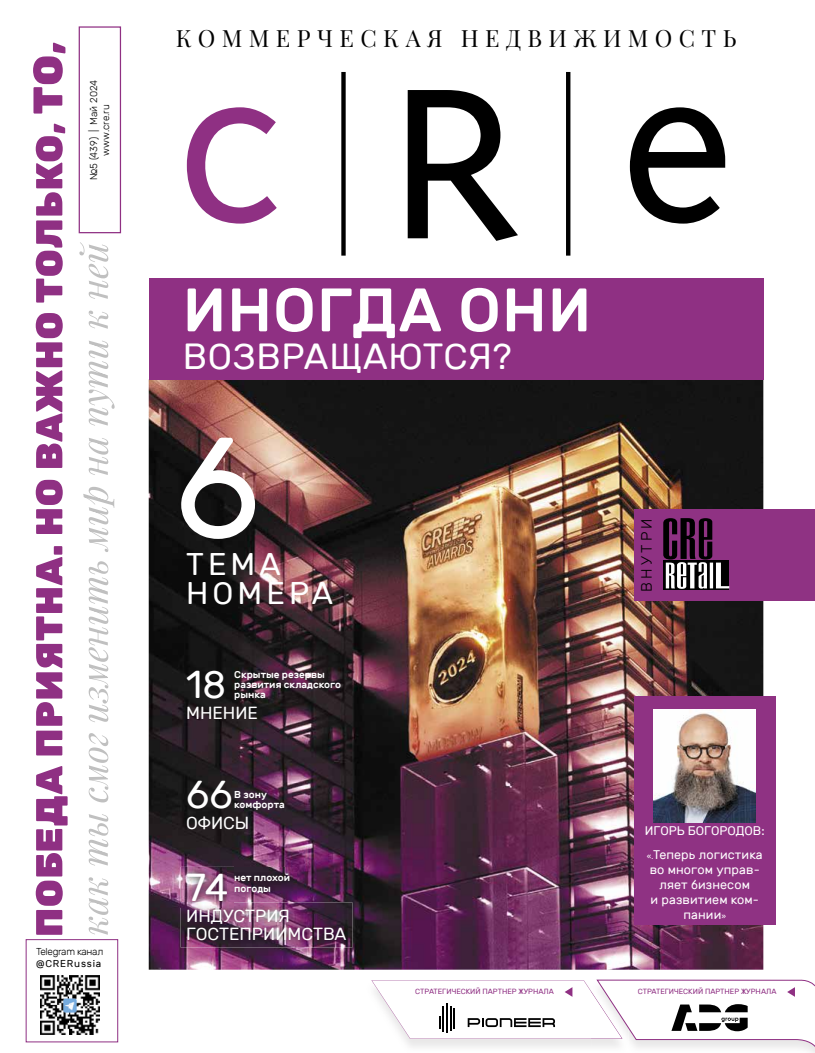
<style>
.page{position:relative;width:815px;height:1053px;background:#fff}
.page>*{position:absolute;margin:0;border:0;box-sizing:border-box;transform-origin:0 0}
.t1{font:142.5px "Rubik";color:#fff}
.t2{font:500 61.25px "Rubik";letter-spacing:.02em;color:#fff}
.t3{font:38.75px "Rubik";color:#fff}
.t4{font:36.25px "Rubik";letter-spacing:.02em;color:#fff}
.t5{font:31.25px/28.8px "Rubik";letter-spacing:.13em;color:#fff}
.t6{font:23.75px "Playfair Display";letter-spacing:.27em;color:#000}
.t7{font:17.5px/18.8px "Rubik";color:#fff}
.t8{font:300 15px "Rubik";letter-spacing:.21em;color:#000}
.t9{font:12.5px/15px "Rubik";letter-spacing:.01em;color:#fff}
.t10{font:500 10px/10px "Rubik";color:#fff}
.t11{font:300 10px/12px "Rubik";letter-spacing:-.01em;color:#000;text-align:center}
.t12{font:300 10px "Rubik";letter-spacing:-.03em;color:#000}
.t13{font:10px "Rubik";letter-spacing:.08em;color:#000}
.t14{font:7.5px "Rubik";color:#8f3083}
.s1{font-size:7.5px}
</style>
<div class="page">
<svg style="left:341px;top:72px;width:384px;height:183px"></svg>
<svg style="left:187px;top:107px;width:90px;height:116px"></svg>
<img style="left:149px;top:379px;width:614px;height:590px">
<div style="left:149px;top:278px;width:614px;height:101px;background:#8f3083"></div>
<svg style="left:33px;top:43px;width:35px;height:891px"></svg>
<img style="left:181px;top:866px;width:53px;height:36px">
<img style="left:228px;top:867px;width:68px;height:32px">
<img style="left:181px;top:902px;width:171px;height:45px">
<div style="left:79px;top:26px;width:42px;height:207px;border:1px solid #8f3083"></div>
<svg style="left:79px;top:242px;width:36px;height:692px"></svg>
<div style="left:634px;top:696px;width:142px;height:229px;background:#8f3283"></div>
<img style="left:654px;top:709px;width:101px;height:113px">
<div style="left:634px;top:509px;width:181px;height:92px;background:#8f3283"></div>
<svg style="left:663px;top:588px;width:66px;height:2px"></svg>
<svg style="left:663px;top:518px;width:66px;height:70px"></svg>
<svg style="left:372px;top:979px;width:443px;height:73px"></svg>
<div style="left:26px;top:939px;width:92px;height:102px;border:1px solid #8f3083"></div>
<img style="left:41px;top:975px;width:58px;height:59px">
<p class="t11" style="left:88px;top:180px;width:102px;rotate:-90deg">№5 (439) | Май 2024 www.cre.ru</p>
<p class="t12" style="left:36px;top:946px;width:69px">Telegram канал</p>
<p class="t13" style="left:36px;top:957px;width:67px">@CRERussia</p>
<h3 class="t6" style="left:176px;top:20px;width:562px">КОММЕРЧЕСКАЯ НЕДВИЖИМОСТЬ</h3>
<h2 class="t2" style="left:183px;top:275px;width:410px">ИНОГДА ОНИ</h2>
<h3 class="t4" style="left:183px;top:336px;width:330px">ВОЗВРАЩАЮТСЯ?</h3>
<h1 class="t1" style="left:175px;top:409px;width:87px">6</h1>
<h3 class="t5" style="left:186px;top:550px;width:148px">ТЕМА<br>НОМЕРА</h3>
<h3 class="t3" style="left:186px;top:663px;width:41px">18</h3>
<p class="t10" style="left:234px;top:669px;width:108px">Скрытые резервы развития складского рынка</p>
<h3 class="t7" style="left:186px;top:703px;width:73px">МНЕНИЕ</h3>
<h3 class="t3" style="left:186px;top:773px;width:48px">66</h3>
<p class="t10" style="left:234px;top:789px;width:52px">В зону комфорта</p>
<h3 class="t7" style="left:186px;top:813px;width:65px">ОФИСЫ</h3>
<p class="t10" style="left:234px;top:871px;width:57px;line-height:11.2px">нет плохой погоды</p>
<h3 class="t3" style="left:186px;top:865px;width:44px">74</h3>
<h3 class="t7" style="left:186px;top:906px;width:162px">ИНДУСТРИЯ<br>ГОСТЕПРИИМСТВА</h3>
<p class="t8" style="left:638px;top:591px;width:75px;rotate:-90deg">ВНУТРИ</p>
<p class="t9" style="left:645px;top:819px;width:121px;line-height:24px">ИГОРЬ БОГОРОДОВ: <span class="s1">«.</span>Теперь логистика</p>
<p class="t9" style="left:650px;top:862px;width:111px;text-align:center">во многом управ&shy;ляет бизнесом<br>и развитием ком&shy;пании<span class="s1">»</span></p>
<p class="t14" style="left:415px;top:987px;width:140px">СТРАТЕГИЧЕСКИЙ ПАРТНЕР ЖУРНАЛА</p>
<p class="t14" style="left:638px;top:987px;width:140px">СТРАТЕГИЧЕСКИЙ ПАРТНЕР ЖУРНАЛА</p>
</div>
